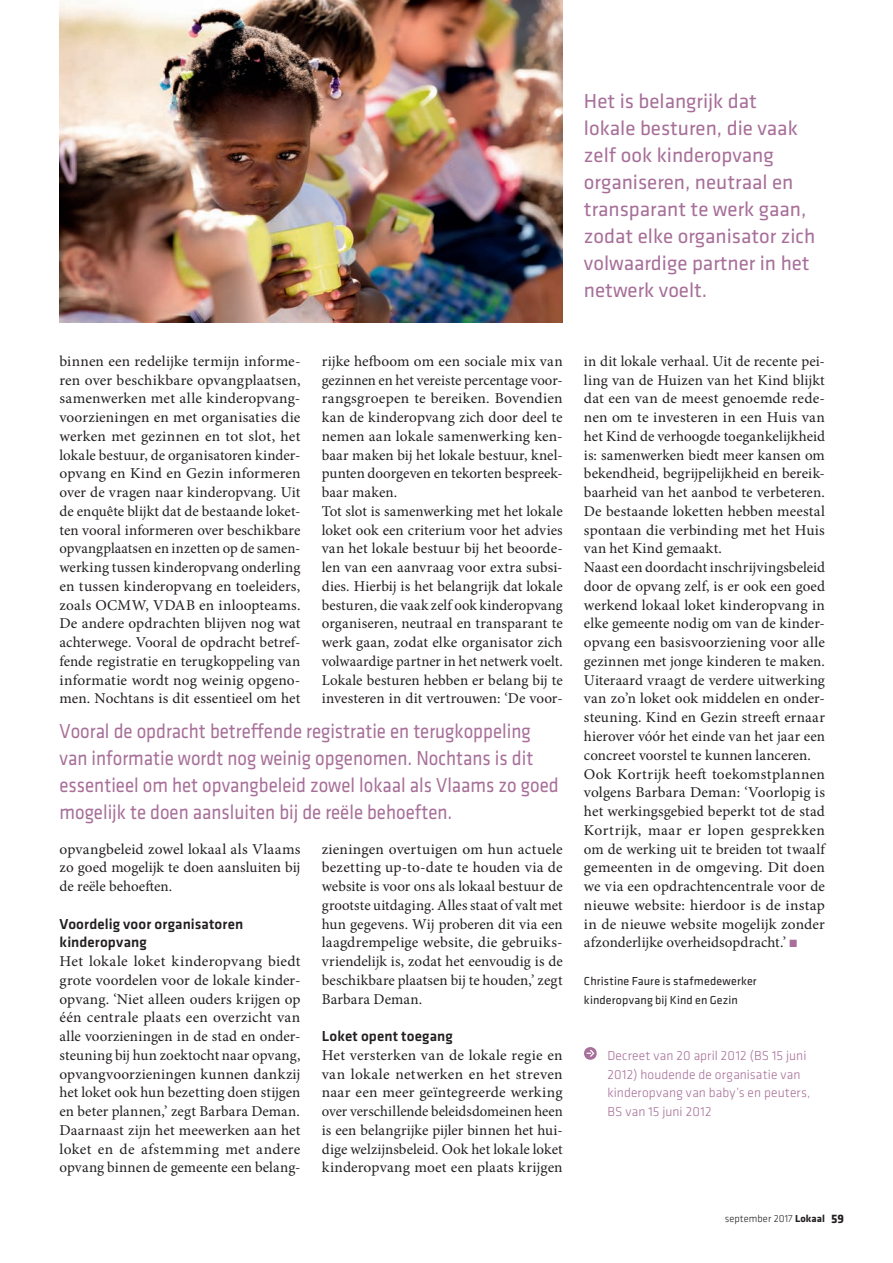
<style>
.page{position:relative;width:893px;height:1263px;background:#fff}
.page>*{position:absolute;margin:0;border:0;box-sizing:border-box;transform-origin:0 0}
.t1{font:21px/27px "Klavika Basic";color:#a76f99;scale:.9 1}
.t2{font:21px/27px "Klavika Basic";color:#a76f99}
.t3{font:15px/18.8px "Minion Pro";letter-spacing:.005em;color:#231f20;text-align:justify}
.t4{font:500 15px/18.8px "Klavika Basic";letter-spacing:.005em;color:#231f20}
.t5{font:300 13.5px/18.8px "Klavika Basic";letter-spacing:.01em;color:#a76f99}
.t6{font:12px/18.8px "Klavika Basic";letter-spacing:.01em;color:#231f20}
.t7{font:300 10.5px "Klavika Basic";letter-spacing:.005em;color:#231f20}
.s1{color:#a76f99}
.s2{font-weight:700}
.s3{font-weight:700;font-size:12.75px}
</style>
<div class="page">
<svg style="left:584px;top:1047px;width:13px;height:13px"></svg>
<img style="left:60px;top:0;width:503px;height:323px">
<h1 class="t2" style="left:584px;top:87px;width:233px">Het is belangrijk dat<br>lokale besturen, die vaak zelf ook kinderopvang organiseren, neutraal en transparant te werk gaan, zodat elke organisator zich volwaardige partner in het netwerk voelt.</h1>
<p class="t3" style="left:60px;top:352px;width:243px">binnen een redelijke termijn informe&shy;ren over beschikbare opvangplaatsen, samenwerken met alle kinderopvang&shy;voorzieningen en met organisaties die werken met gezinnen en tot slot, het lokale bestuur, de organisatoren kinder&shy;opvang en Kind en Gezin informeren over de vragen naar kinderopvang. Uit de enquête blijkt dat de bestaande loket&shy;ten vooral informeren over beschikbare opvangplaatsen en inzetten op de samen&shy;werking tussen kinderopvang onderling en tussen kinderopvang en toeleiders, zoals OCMW, VDAB en inloopteams.<br>De andere opdrachten blijven nog wat achterwege. Vooral de opdracht betref&shy;fende registratie en terugkoppeling van informatie wordt nog weinig opgeno&shy;men. Nochtans is dit essentieel om het</p>
<p class="t3" style="left:322px;top:352px;width:242px;text-align:left">rijke hefboom om een sociale mix van gezinnen en het vereiste percentage voor&shy;rangsgroepen te bereiken. Bovendien kan de kinderopvang zich door deel te nemen aan lokale samenwerking ken&shy;baar maken bij het lokale bestuur, knel&shy;punten doorgeven en tekorten bespreek&shy;baar maken.<br>Tot slot is samenwerking met het lokale loket ook een criterium voor het advies van het lokale bestuur bij het beoorde&shy;len van een aanvraag voor extra subsi&shy;dies. Hierbij is het belangrijk dat lokale besturen, die vaak zelf ook kinderopvang organiseren, neutraal en transparant te werk gaan, zodat elke organisator zich volwaardige partner in het netwerk voelt.<br>Lokale besturen hebben er belang bij te investeren in dit vertrouwen: ‘De voor-</p>
<p class="t1" style="left:60px;top:717px;width:556px">Vooral de opdracht betreffende registratie en terugkoppeling van informatie wordt nog weinig opgenomen. Nochtans is dit essentieel om het opvangbeleid zowel lokaal als Vlaams zo goed mogelijk te doen aansluiten bij de reële behoeften.</p>
<p class="t3" style="left:60px;top:839px;width:242px">opvangbeleid zowel lokaal als Vlaams zo goed mogelijk te doen aansluiten bij de reële behoeften.</p>
<p class="t4" style="left:60px;top:914px;width:185px">Voordelig voor organisatoren kinderopvang</p>
<p class="t3" style="left:60px;top:952px;width:242px">Het lokale loket kinderopvang biedt grote voordelen voor de lokale kinder&shy;opvang. ‘Niet alleen ouders krijgen op één centrale plaats een overzicht van alle voorzieningen in de stad en onder&shy;steuning bij hun zoektocht naar opvang, opvangvoorzieningen kunnen dankzij het loket ook hun bezetting doen stijgen en beter plannen,’ zegt Barbara Deman.<br>Daarnaast zijn het meewerken aan het loket en de afstemming met andere opvang binnen de gemeente een belang-</p>
<p class="t3" style="left:322px;top:839px;width:243px">zieningen overtuigen om hun actuele bezetting up-to-date te houden via de website is voor ons als lokaal bestuur de grootste uitdaging. Alles staat of valt met hun gegevens. Wij proberen dit via een laagdrempelige website, die gebruiks&shy;vriendelijk is, zodat het eenvoudig is de beschikbare plaatsen bij te houden,’ zegt Barbara Deman.</p>
<p class="t4" style="left:322px;top:1026px;width:132px">Loket opent toegang</p>
<p class="t3" style="left:322px;top:1046px;width:242px">Het versterken van de lokale regie en van lokale netwerken en het streven naar een meer geïntegreerde werking over verschillende beleidsdomeinen heen is een belangrijke pijler binnen het hui&shy;dige welzijnsbeleid. Ook het lokale loket kinderopvang moet een plaats krijgen</p>
<p class="t3" style="left:584px;top:352px;width:243px;text-align:left">in dit lokale verhaal. Uit de recente pei&shy;ling van de Huizen van het Kind blijkt dat een van de meest genoemde rede&shy;nen om te investeren in een Huis van het Kind de verhoogde toegankelijkheid is: samenwerken biedt meer kansen om bekendheid, begrijpelijkheid en bereik&shy;baarheid van het aanbod te verbeteren.<br>De bestaande loketten hebben meestal spontaan die verbinding met het Huis van het Kind gemaakt.<br>Naast een doordacht inschrijvingsbeleid door de opvang zelf, is er ook een goed werkend lokaal loket kinderopvang in elke gemeente nodig om van de kinder&shy;opvang een basisvoorziening voor alle gezinnen met jonge kinderen te maken.<br>Uiteraard vraagt de verdere uitwerking van zo’n loket ook middelen en onder&shy;steuning. Kind en Gezin streeft ernaar hierover vóór het einde van het jaar een concreet voorstel te kunnen lanceren.<br>Ook Kortrijk heeft toekomstplannen volgens Barbara Deman: ‘Voorlopig is het werkingsgebied beperkt tot de stad Kortrijk, maar er lopen gesprekken om de werking uit te breiden tot twaalf gemeenten in de omgeving. Dit doen we via een opdrachtencentrale voor de nieuwe website: hierdoor is de instap in de nieuwe website mogelijk zonder afzonderlijke overheidsopdracht.’ <span class="s1">■</span></p>
<p class="t6" style="left:584px;top:971px;width:174px">Christine Faure is stafmedewerker kinderopvang bij Kind en Gezin</p>
<p class="t5" style="left:607px;top:1046px;width:205px">Decreet van 20 april 2012 (BS 15 juni<br>2012) houdende de organisatie van kinderopvang van baby’s en peuters,<br>BS van 15 juni 2012</p>
<p class="t7" style="left:725px;top:1212px;width:121px">september 2017 <span class="s2">Lokaal</span> <span class="s3">59</span></p>
</div>
